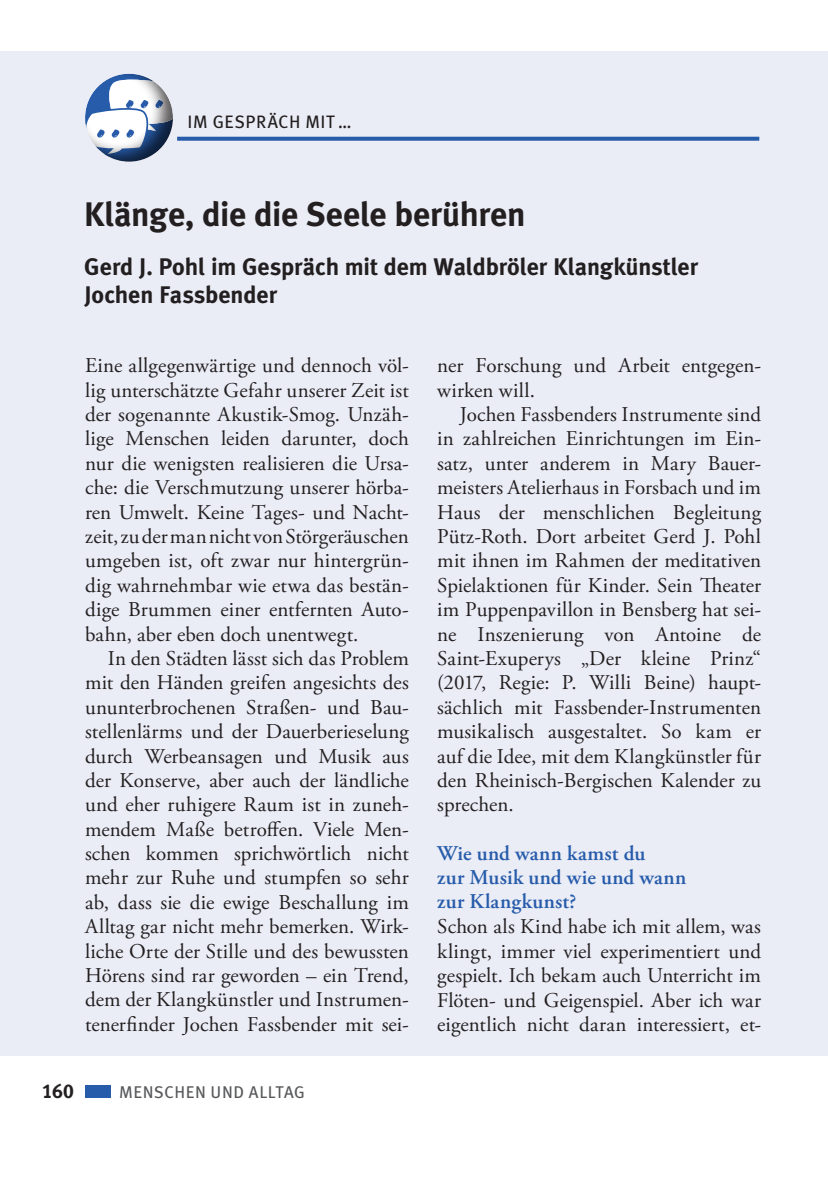
<style>
.page{position:relative;width:828px;height:1180px;background:#fff}
.page>*{position:absolute;margin:0;border:0;box-sizing:border-box;transform-origin:0 0}
.t1{font:700 34px "Meta Plus";letter-spacing:-.01em;color:#231f20}
.t2{font:700 24px/28px "Meta Plus";color:#231f20}
.t3{font:21px/24.4px "Adobe Garamond Pro";color:#231f20;text-align:justify}
.t4{font:600 21px/24px "Adobe Garamond Pro";letter-spacing:.015em;color:#275caa}
.t5{font:20px "Meta Plus Bold Caps";color:#231f20}
.t6{font:18px "Meta Plus";letter-spacing:.03em;color:#231f20}
.t7{font:17px "Meta Plus";letter-spacing:.035em;color:#57585a}
</style>
<div class="page">
<div style="left:0;top:51px;width:828px;height:1003px;background:#eaecf6"></div>
<div style="left:85px;top:1085px;width:26px;height:12px;background:#275caa"></div>
<svg style="left:177px;top:137px;width:582px;height:4px;background:#3465af"></svg>
<div style="left:83px;top:70px;width:92px;height:92px;background:#231f20;opacity:.75"></div>
<p class="t6" style="left:188px;top:111px;width:165px">IM GESPRÄCH MIT …</p>
<h1 class="t1" style="left:84px;top:194px;width:443px">Klänge, die die Seele berühren</h1>
<p class="t2" style="left:84px;top:252px;width:615px">Gerd J. Pohl im Gespräch mit dem Waldbröler Klangkünstler<br>Jochen Fassbender</p>
<p class="t3" style="left:85px;top:354px;width:325px">Eine allgegenwärtige und dennoch völ&shy;lig unterschätzte Gefahr unserer Zeit ist der sogenannte Akustik-Smog. Unzäh&shy;lige Menschen leiden darunter, doch nur die wenigsten realisieren die Ursa&shy;che: die Verschmutzung unserer hörba&shy;ren Umwelt. Keine Tages- und Nacht&shy;zeit, zu der man nicht von Störgeräuschen umgeben ist, oft zwar nur hintergrün&shy;dig wahrnehmbar wie etwa das bestän&shy;dige Brummen einer entfernten Auto&shy;bahn, aber eben doch unentwegt.</p>
<p class="t3" style="left:85px;top:646px;width:325px;text-indent:23px">In den Städten lässt sich das Problem mit den Händen greifen angesichts des ununterbrochenen Straßen- und Bau&shy;stellenlärms und der Dauerberieselung durch Werbeansagen und Musik aus der Konserve, aber auch der ländliche und eher ruhigere Raum ist in zuneh&shy;mendem Maße betroffen. Viele Men&shy;schen kommen sprichwörtlich nicht mehr zur Ruhe und stumpfen so sehr ab, dass sie die ewige Beschallung im Alltag gar nicht mehr bemerken. Wirk&shy;liche Orte der Stille und des bewussten Hörens sind rar geworden – ein Trend, dem der Klangkünstler und Instrumen&shy;tenerfinder Jochen Fassbender mit sei-</p>
<p class="t5" style="left:42px;top:1079px;width:33px">160</p>
<p class="t7" style="left:119px;top:1081px;width:187px">MENSCHEN UND ALLTAG</p>
<p class="t3" style="left:437px;top:354px;width:324px">ner Forschung und Arbeit entgegen&shy;wirken will.</p>
<p class="t3" style="left:437px;top:403px;width:325px;text-indent:23px">Jochen Fassbenders Instrumente sind in zahlreichen Einrichtungen im Ein&shy;satz, unter anderem in Mary Bauer&shy;meisters Atelierhaus in Forsbach und im Haus der menschlichen Begleitung Pütz-Roth. Dort arbeitet Gerd J. Pohl mit ihnen im Rahmen der meditativen Spielaktionen für Kinder. Sein Theater im Puppenpavillon in Bensberg hat sei&shy;ne Inszenierung von Antoine de Saint-Exuperys „Der kleine Prinz“ (2017, Regie: P. Willi Beine) haupt&shy;sächlich mit Fassbender-Instrumenten musikalisch ausgestaltet. So kam er auf die Idee, mit dem Klangkünstler für den Rheinisch-Bergischen Kalender zu sprechen.</p>
<p class="t4" style="left:437px;top:841px;width:251px">Wie und wann kamst du<br>zur Musik und wie und wann zur Klangkunst?</p>
<p class="t3" style="left:437px;top:915px;width:325px">Schon als Kind habe ich mit allem, was klingt, immer viel experimentiert und gespielt. Ich bekam auch Unterricht im Flöten- und Geigenspiel. Aber ich war eigentlich nicht daran interessiert, et-</p>
</div>
